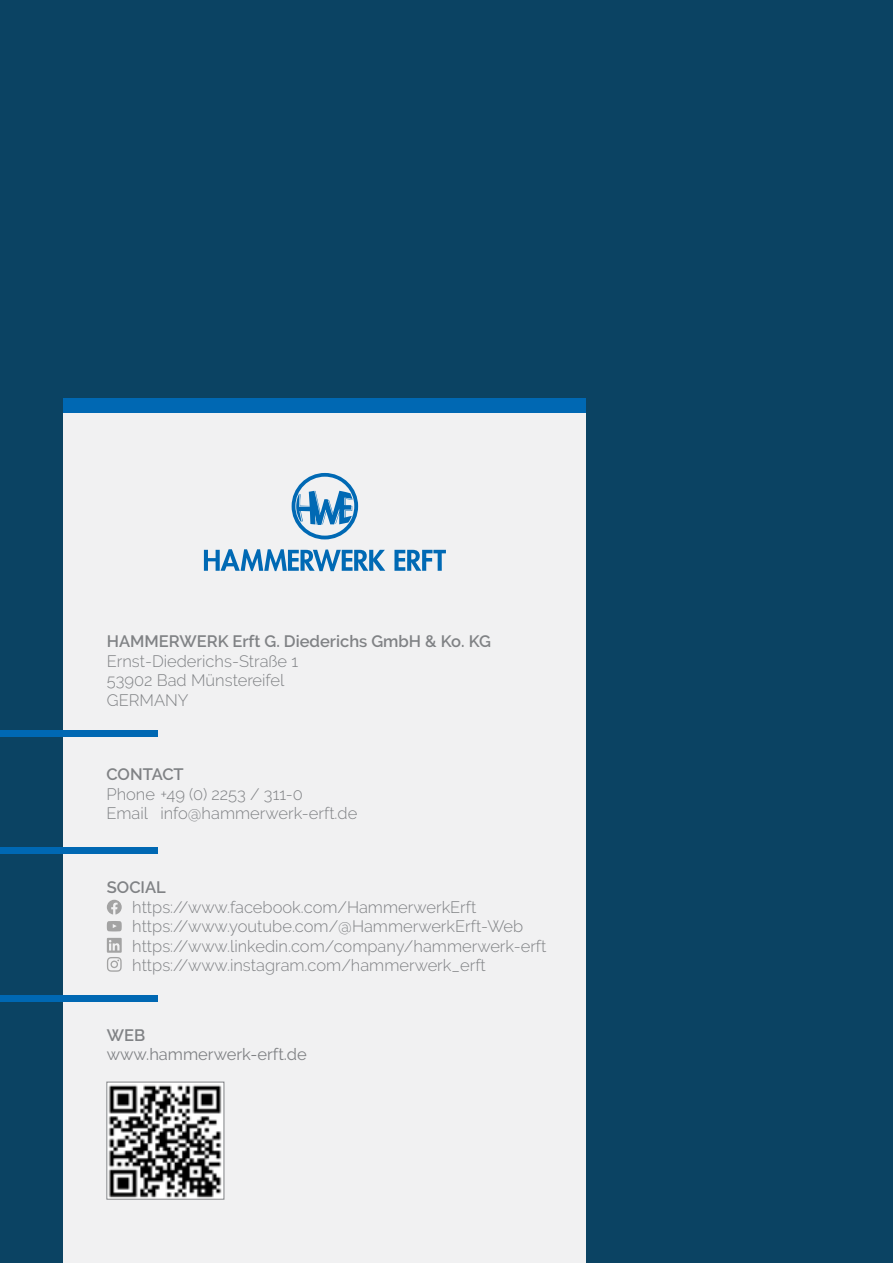
<style>
.page{position:relative;width:893px;height:1263px;background:#0b4363}
.page>*{position:absolute;margin:0;border:0;box-sizing:border-box;transform-origin:0 0}
.t1{font:300 16.5px/19.5px "Raleway";color:#808285}
.t2{font:600 16.5px "Raleway";color:#808285}
.t3{font:16.5px "Raleway";color:#808285}
</style>
<div class="page">
<div style="left:64px;top:413px;width:522px;height:850px;background:#f1f1f2"></div>
<div style="left:64px;top:398px;width:522px;height:15px;background:#0068b3"></div>
<div style="left:0;top:730px;width:157px;height:7px;background:#0068b3"></div>
<div style="left:0;top:847px;width:157px;height:6px;background:#0068b3"></div>
<div style="left:0;top:995px;width:157px;height:6px;background:#0068b3"></div>
<img style="left:108px;top:1084px;width:114px;height:113px">
<div style="left:106px;top:1082px;width:118px;height:117px;border:1px solid #808285"></div>
<svg style="left:107px;top:900px;width:15px;height:14px"></svg>
<svg style="left:107px;top:921px;width:15px;height:10px"></svg>
<svg style="left:107px;top:938px;width:15px;height:34px"></svg>
<svg style="left:292px;top:473px;width:66px;height:66px"></svg>
<svg style="left:204px;top:549px;width:181px;height:22px"></svg>
<svg style="left:394px;top:550px;width:52px;height:21px"></svg>
<p class="t2" style="left:107px;top:632px;width:385px">HAMMERWERK Erft G. Diederichs GmbH &amp; Ko. KG</p>
<p class="t1" style="left:107px;top:651px;width:193px">Ernst-Diederichs-Straße 1<br>53902 Bad Münstereifel<br>GERMANY</p>
<p class="t2" style="left:106px;top:765px;width:79px">CONTACT</p>
<p class="t1" style="left:106px;top:784px;width:252px">Phone +49 (0) 2253 / 311-0<br>Email info@hammerwerk-erft.de</p>
<p class="t2" style="left:107px;top:878px;width:61px">SOCIAL</p>
<p class="t1" style="left:132px;top:897px;width:416px">https://www.facebook.com/HammerwerkErft https://www.youtube.com/@HammerwerkErft-Web https://www.linkedin.com/company/hammerwerk-erft https://www.instagram.com/hammerwerk_erft</p>
<p class="t2" style="left:107px;top:1025px;width:40px">WEB</p>
<p class="t3" style="left:107px;top:1045px;width:202px">www.hammerwerk-erft.de</p>
</div>
